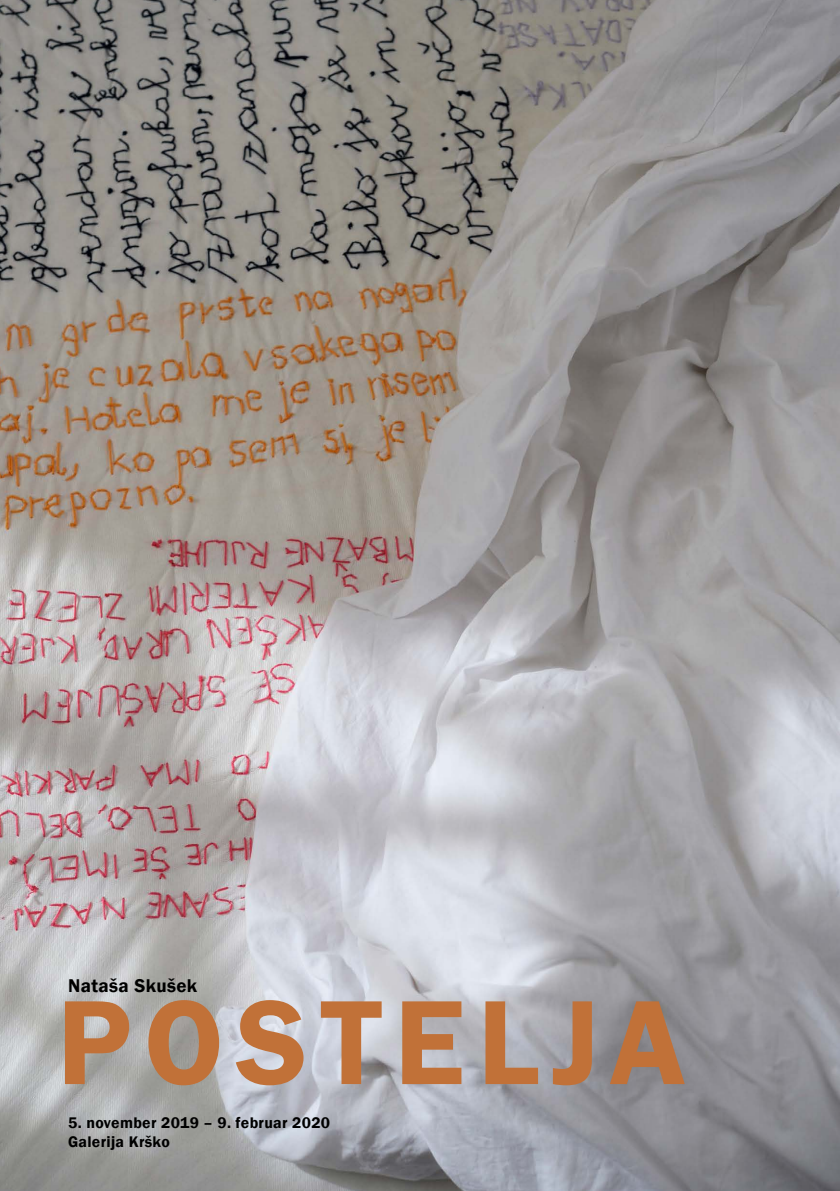
<style>
.page{position:relative;width:840px;height:1191px;background:#fff}
.page>*{position:absolute;margin:0;border:0;box-sizing:border-box;transform-origin:0 0}
.t1{font:600 124px "Franklin Gothic";letter-spacing:.1em;color:#c17138}
.t2{font:600 19px "Franklin Gothic";letter-spacing:.02em;color:#000}
.t3{font:600 15.8px/19px "Franklin Gothic";letter-spacing:.02em;color:#000}
</style>
<div class="page">
<img style="left:0;top:0;width:839px;height:1191px">
<p class="t2" style="left:68px;top:973px;width:131px">Nataša Skušek</p>
<h1 class="t1" style="left:57px;top:966px;width:629px">POSTELJA</h1>
<p class="t3" style="left:68px;top:1113px;width:263px">5. november 2019 – 9. februar 2020<br>Galerija Krško</p>
</div>
